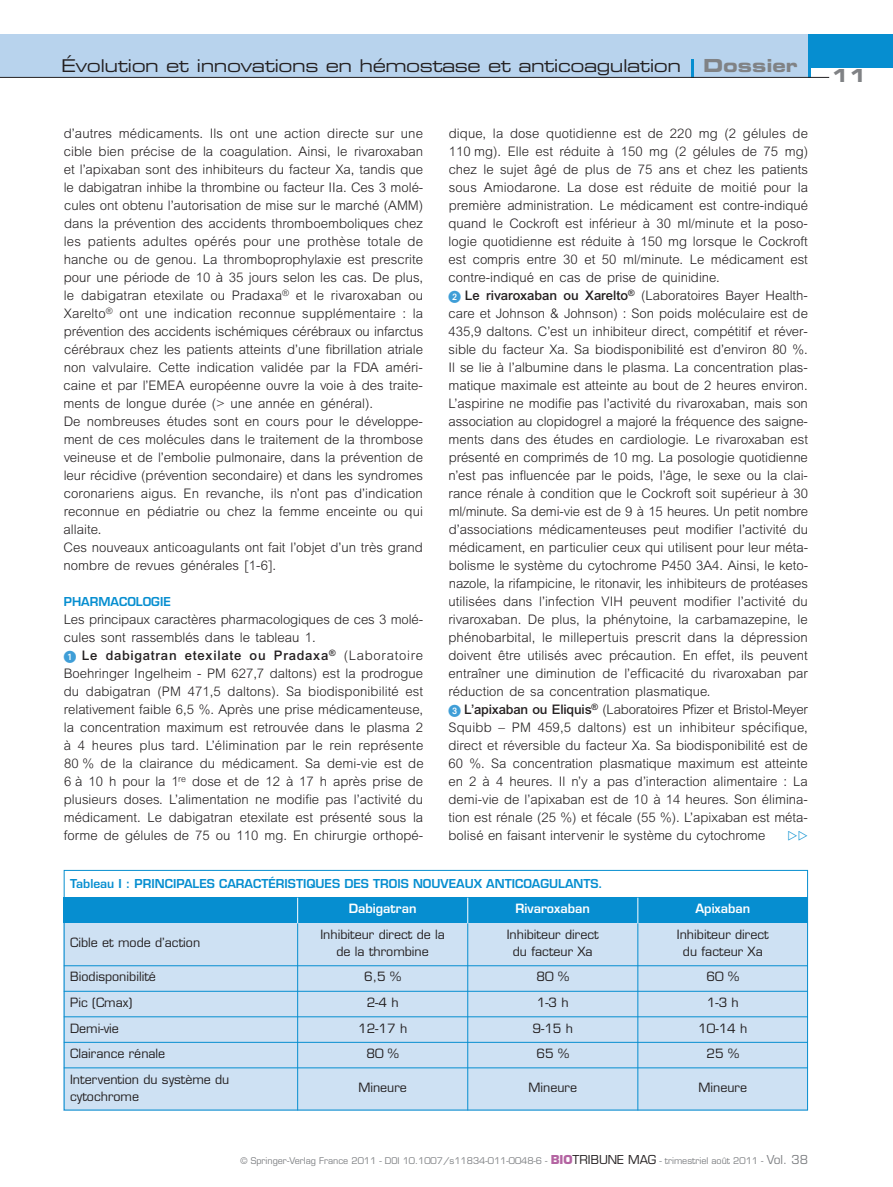
<style>
.page{position:relative;width:893px;height:1187px;background:#fff}
.page>*{position:absolute;margin:0;border:0;box-sizing:border-box;transform-origin:0 0}
.t1{font:18px "Eurostile Bold Extended Two";color:#808285}
.t2{font:17.55px "Eurostile Extended Two";letter-spacing:-.03em;color:#231f20}
.t3{font:300 13.2px/18px "Arial";color:#231f20;text-align:justify}
.t4{font:12.45px "Eurostile";color:#231f20}
.t5{font:600 12.45px "Eurostile";color:#fff}
.t6{font:600 12px "Eurostile";color:#068ed0}
.t7{font:9px "Eurostile";color:#808285}
.s1{font-weight:500}
.s2{font-family:"European Pi One";font-weight:400;font-size:12.45px;color:#3f9ed7}
.s3{font-weight:700;font-size:12px;color:#b464a2}
.s4{font-size:12px;color:#231f20}
.s5{font-size:12px}
</style>
<div class="page">
<div style="left:0;top:34px;width:808px;height:43px;background:#b8d3ed"></div>
<hr style="left:808px;top:34px;width:2px;height:43px;background:#068ed0">
<svg style="left:691px;top:59px;width:2px;height:18px"></svg>
<hr style="left:0;top:77px;width:829px;height:1px;background:#231f20">
<div style="left:808px;top:34px;width:85px;height:33px;background:#068ed0"></div>
<div style="left:64px;top:897px;width:744px;height:26px;background:#068ed0"></div>
<div style="left:64px;top:923px;width:744px;height:187px;background:#cee1f3"></div>
<div style="left:64px;top:870px;width:744px;height:240px;border:1px solid #068ed0"></div>
<hr style="left:64px;top:965px;width:744px;height:1px;background:#068ed0">
<hr style="left:64px;top:990px;width:744px;height:1px;background:#068ed0">
<hr style="left:64px;top:1016px;width:744px;height:1px;background:#068ed0">
<hr style="left:64px;top:1041px;width:744px;height:1px;background:#068ed0">
<hr style="left:64px;top:1067px;width:744px;height:1px;background:#068ed0">
<hr style="left:637px;top:923px;width:1px;height:187px;background:#068ed0">
<hr style="left:467px;top:923px;width:1px;height:187px;background:#068ed0">
<hr style="left:297px;top:923px;width:1px;height:187px;background:#068ed0">
<svg style="left:297px;top:897px;width:1px;height:26px"></svg>
<svg style="left:637px;top:897px;width:1px;height:26px"></svg>
<svg style="left:467px;top:897px;width:1px;height:26px"></svg>
<h2 class="t2" style="left:61px;top:59px;width:621px">Évolution et innovations en hémostase et anticoagulation</h2>
<h1 class="t1" style="left:703px;top:59px;width:96px">Dossier</h1>
<p class="t3" style="left:64px;top:125px;width:361px;text-align:left">d’autres médicaments. Ils ont une action directe sur une cible bien précise de la coagulation. Ainsi, le rivaroxaban et l’apixaban sont des inhibiteurs du facteur Xa, tandis que le dabigatran inhibe la thrombine ou facteur IIa. Ces 3 molé&shy;cules ont obtenu l’autorisation de mise sur le marché (AMM) dans la prévention des accidents thromboemboliques chez les patients adultes opérés pour une prothèse totale de hanche ou de genou. La thromboprophylaxie est prescrite pour une période de 10 à 35 jours selon les cas. De plus, le dabigatran etexilate ou Pradaxa<sup>®</sup> et le rivaroxaban ou Xarelto<sup>®</sup> ont une indication reconnue supplémentaire : la prévention des accidents ischémiques cérébraux ou infarctus cérébraux chez les patients atteints d’une fibrillation atriale non valvulaire. Cette indication validée par la FDA améri&shy;caine et par l’EMEA européenne ouvre la voie à des traite&shy;ments de longue durée (&gt; une année en général).<br>De nombreuses études sont en cours pour le développe&shy;ment de ces molécules dans le traitement de la thrombose veineuse et de l’embolie pulmonaire, dans la prévention de leur récidive (prévention secondaire) et dans les syndromes coronariens aigus. En revanche, ils n’ont pas d’indication reconnue en pédiatrie ou chez la femme enceinte ou qui allaite.<br>Ces nouveaux anticoagulants ont fait l’objet d’un très grand nombre de revues générales [1-6].</p>
<p class="t6" style="left:64px;top:597px;width:108px">PHARMACOLOGIE</p>
<p class="t3" style="left:64px;top:611px;width:361px">Les principaux caractères pharmacologiques de ces 3 molé&shy;cules sont rassemblés dans le tableau 1.</p>
<p class="t3" style="left:64px;top:647px;width:361px;text-indent:18px"><span class="s1">Le dabigatran etexilate ou Pradaxa</span><sup>®</sup> (Laboratoire Boehringer Ingelheim - PM 627,7 daltons) est la prodrogue du dabigatran (PM 471,5 daltons). Sa biodisponibilité est relativement faible 6,5 %. Après une prise médicamenteuse, la concentration maximum est retrouvée dans le plasma 2 à 4 heures plus tard. L’élimination par le rein représente 80 % de la clairance du médicament. Sa demi-vie est de 6 à 10 h pour la 1<sup>re</sup> dose et de 12 à 17 h après prise de plusieurs doses. L’alimentation ne modifie pas l’activité du médicament. Le dabigatran etexilate est présenté sous la forme de gélules de 75 ou 110 mg. En chirurgie orthopé-</p>
<p class="t3" style="left:449px;top:125px;width:361px">dique, la dose quotidienne est de 220 mg (2 gélules de 110 mg). Elle est réduite à 150 mg (2 gélules de 75 mg) chez le sujet âgé de plus de 75 ans et chez les patients sous Amiodarone. La dose est réduite de moitié pour la première administration. Le médicament est contre-indiqué quand le Cockroft est inférieur à 30 ml/minute et la poso&shy;logie quotidienne est réduite à 150 mg lorsque le Cockroft est compris entre 30 et 50 ml/minute. Le médicament est contre-indiqué en cas de prise de quinidine.</p>
<p class="t3" style="left:448px;top:287px;width:361px;text-indent:16px"><span class="s1">Le rivaroxaban ou Xarelto</span><sup>®</sup> (Laboratoires Bayer Health&shy;care et Johnson &amp; Johnson) : Son poids moléculaire est de 435,9 daltons. C’est un inhibiteur direct, compétitif et réver&shy;sible du facteur Xa. Sa biodisponibilité est d’environ 80 %.<br>Il se lie à l’albumine dans le plasma. La concentration plas&shy;matique maximale est atteinte au bout de 2 heures environ.<br>L’aspirine ne modifie pas l’activité du rivaroxaban, mais son association au clopidogrel a majoré la fréquence des saigne - ments dans des études en cardiologie. Le rivaroxaban est présenté en comprimés de 10 mg. La posologie quotidienne n’est pas influencée par le poids, l’âge, le sexe ou la clai&shy;rance rénale à condition que le Cockroft soit supérieur à 30 ml/minute. Sa demi-vie est de 9 à 15 heures. Un petit nombre d’associations médicamenteuses peut modifier l’activité du médicament, en particulier ceux qui utilisent pour leur méta&shy;bolisme le système du cytochrome P450 3A4. Ainsi, le keto&shy;nazole, la rifampicine, le ritonavir, les inhibiteurs de protéases utilisées dans l’infection VIH peuvent modifier l’activité du rivaroxaban. De plus, la phénytoine, la carbamazepine, le phénobarbital, le millepertuis prescrit dans la dépression doivent être utilisés avec précaution. En effet, ils peuvent entraîner une diminution de l’efficacité du rivaroxaban par réduction de sa concentration plasmatique.</p>
<p class="t3" style="left:449px;top:701px;width:361px"><span class="s2">-</span> <span class="s1">L’apixaban ou Eliquis</span><sup>®</sup> (Laboratoires Pfizer et Bristol-Meyer Squibb – PM 459,5 daltons) est un inhibiteur spécifique, direct et réversible du facteur Xa. Sa biodisponibilité est de 60 %. Sa concentration plasmatique maximum est atteinte en 2 à 4 heures. Il n’y a pas d’interaction alimentaire : La demi-vie de l’apixaban est de 10 à 14 heures. Son élimina&shy;tion est rénale (25 %) et fécale (55 %). L’apixaban est méta&shy;bolisé en faisant intervenir le système du cytochrome</p>
<p class="t6" style="left:70px;top:879px;width:534px">Tableau I : PRINCIPALES CARACTÉRISTIQUES DES TROIS NOUVEAUX ANTICOAGULANTS.</p>
<p class="t4" style="left:70px;top:938px;width:132px">Cible et mode d’action</p>
<p class="t5" style="left:349px;top:904px;width:69px">Dabigatran</p>
<p class="t5" style="left:516px;top:904px;width:76px">Rivaroxaban</p>
<p class="t5" style="left:695px;top:904px;width:56px">Apixaban</p>
<p class="t4" style="left:320px;top:929px;width:126px">Inhibiteur direct de la</p>
<p class="t4" style="left:507px;top:929px;width:93px">Inhibiteur direct</p>
<p class="t4" style="left:677px;top:929px;width:93px">Inhibiteur direct</p>
<p class="t4" style="left:336px;top:946px;width:94px">de la thrombine</p>
<p class="t4" style="left:513px;top:946px;width:81px">du facteur Xa</p>
<p class="t4" style="left:683px;top:946px;width:81px">du facteur Xa</p>
<p class="t4" style="left:70px;top:972px;width:87px">Biodisponibilité</p>
<p class="t4" style="left:364px;top:972px;width:38px">6,5 %</p>
<p class="t4" style="left:536px;top:972px;width:34px">80 %</p>
<p class="t4" style="left:707px;top:972px;width:34px">60 %</p>
<p class="t4" style="left:70px;top:997px;width:64px">Pic (Cmax)</p>
<p class="t4" style="left:367px;top:997px;width:33px">2-4 h</p>
<p class="t4" style="left:537px;top:997px;width:33px">1-3 h</p>
<p class="t4" style="left:707px;top:997px;width:33px">1-3 h</p>
<p class="t4" style="left:70px;top:1023px;width:50px">Demi-vie</p>
<p class="t4" style="left:358px;top:1023px;width:51px">12-17 h</p>
<p class="t4" style="left:532px;top:1023px;width:42px">9-15 h</p>
<p class="t4" style="left:698px;top:1023px;width:51px">10-14 h</p>
<p class="t4" style="left:70px;top:1048px;width:97px">Clairance rénale</p>
<p class="t4" style="left:366px;top:1048px;width:34px">80 %</p>
<p class="t4" style="left:536px;top:1048px;width:34px">65 %</p>
<p class="t4" style="left:707px;top:1048px;width:34px">25 %</p>
<p class="t4" style="left:70px;top:1074px;width:161px">Intervention du système du</p>
<p class="t4" style="left:358px;top:1082px;width:50px">Mineure</p>
<p class="t4" style="left:528px;top:1082px;width:50px">Mineure</p>
<p class="t4" style="left:698px;top:1082px;width:50px">Mineure</p>
<p class="t4" style="left:70px;top:1091px;width:70px">cytochrome</p>
<p class="t7" style="left:241px;top:1157px;width:569px">© Springer-Verlag France 2011 - DOI 10.1007/s11834-011-0048-6 - <span class="s3">BIO</span><span class="s4">TRIBUNE MAG</span> - trimestriel août 2011 - <span class="s5">Vol. 38</span></p>
<h1 class="t1" style="left:831px;top:69px;width:37px">11</h1>
</div>
